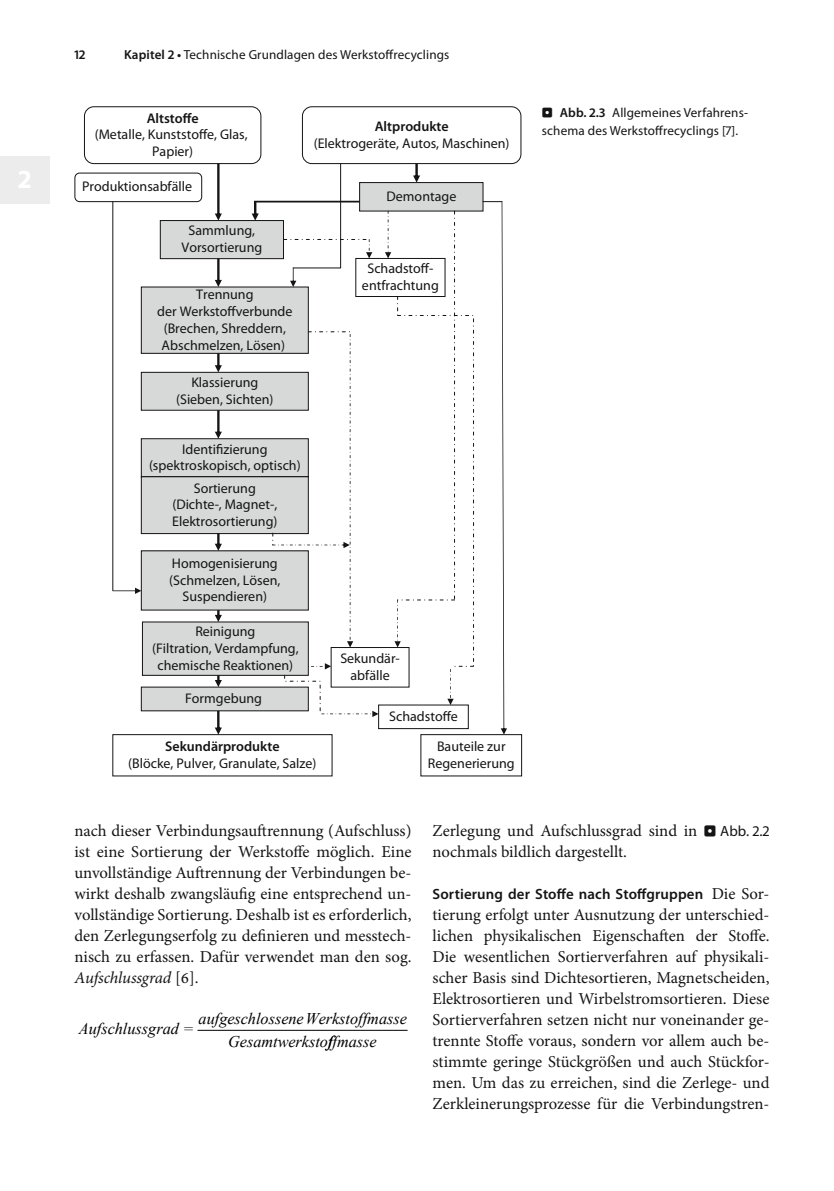
<style>
.page{position:relative;width:834px;height:1191px;background:#fff}
.page>*{position:absolute;margin:0;border:0;box-sizing:border-box;transform-origin:0 0}
.t1{font:16.62px/21px "Minion Pro";color:#131413;text-align:justify}
.t2{font:italic 16.28px/23.3px "Times New Roman";color:#000;text-align:center}
.t3{font:600 14.88px "Myriad Pro";letter-spacing:.01em;color:#131413}
.t4{font:14px/16.8px "Myriad Pro";color:#131413;text-align:center}
.t5{font:600 14px "Myriad Pro";color:#131413}
.t6{font:13.12px/17.5px "Myriad Pro";letter-spacing:.01em;color:#131413}
.t7{font:600 13.12px "Myriad Pro";color:#131413}
.s1{font-weight:600}
.s2{font-family:"Blik Buttons"}
.s3{font-style:italic}
.s4{font-family:"Blik Buttons";font-size:14.88px}
.s5{font-family:"Myriad Pro";font-size:14.88px}
.s6{font-family:"Minion Pro";font-weight:400;font-size:16.62px}
</style>
<div class="page">
<div style="left:0;top:156px;width:50px;height:47px;background:#ececec"></div>
<hr style="left:197px;top:1030px;width:210px;height:1px;background:#000">
<div style="left:84px;top:106px;width:177px;height:58px;border:1px solid #131413;border-radius:9px"></div>
<div style="left:302px;top:106px;width:219px;height:58px;border:1px solid #131413;border-radius:9px"></div>
<div style="left:74px;top:173px;width:128px;height:29px;border:1px solid #131413;border-radius:5px"></div>
<div style="left:160px;top:220px;width:123px;height:39px;background:#d7d8d8"></div>
<div style="left:160px;top:220px;width:124px;height:39px;border:1px solid #131413"></div>
<div style="left:359px;top:183px;width:124px;height:28px;background:#d7d8d8"></div>
<div style="left:359px;top:182px;width:124px;height:29px;border:1px solid #131413"></div>
<div style="left:141px;top:287px;width:167px;height:66px;background:#d7d8d8"></div>
<div style="left:141px;top:286px;width:168px;height:68px;border:1px solid #131413"></div>
<div style="left:141px;top:372px;width:167px;height:38px;background:#d7d8d8"></div>
<div style="left:141px;top:372px;width:168px;height:39px;border:1px solid #131413"></div>
<div style="left:141px;top:439px;width:167px;height:38px;background:#d7d8d8"></div>
<div style="left:141px;top:438px;width:168px;height:39px;border:1px solid #131413"></div>
<div style="left:141px;top:477px;width:167px;height:56px;background:#d7d8d8"></div>
<div style="left:141px;top:476px;width:168px;height:58px;border:1px solid #131413"></div>
<div style="left:141px;top:551px;width:167px;height:59px;background:#d7d8d8"></div>
<div style="left:141px;top:687px;width:167px;height:24px;background:#d7d8d8"></div>
<div style="left:112px;top:734px;width:220px;height:42px;border:1px solid #131413"></div>
<div style="left:420px;top:734px;width:102px;height:42px;border:1px solid #131413"></div>
<div style="left:330px;top:647px;width:79px;height:40px;border:1px solid #131413"></div>
<div style="left:378px;top:704px;width:90px;height:25px;border:1px solid #131413"></div>
<div style="left:355px;top:258px;width:90px;height:39px;border:1px solid #131413"></div>
<svg style="left:413px;top:164px;width:7px;height:19px"></svg>
<svg style="left:215px;top:164px;width:7px;height:56px"></svg>
<hr style="left:112px;top:202px;width:1px;height:388px;background:#131413">
<svg style="left:112px;top:587px;width:29px;height:7px"></svg>
<hr style="left:254px;top:201px;width:105px;height:1px;background:#131413">
<svg style="left:251px;top:202px;width:8px;height:18px"></svg>
<svg style="left:284px;top:163px;width:88px;height:124px"></svg>
<svg style="left:215px;top:258px;width:7px;height:29px"></svg>
<svg style="left:215px;top:353px;width:7px;height:19px"></svg>
<svg style="left:215px;top:410px;width:7px;height:29px"></svg>
<svg style="left:483px;top:201px;width:24px;height:533px"></svg>
<div style="left:142px;top:622px;width:166px;height:53px;background:#d7d8d8"></div>
<div style="left:142px;top:621px;width:167px;height:55px;border:1px solid #131413"></div>
<svg style="left:385px;top:211px;width:89px;height:494px"></svg>
<svg style="left:284px;top:663px;width:94px;height:54px"></svg>
<svg style="left:215px;top:533px;width:7px;height:18px"></svg>
<svg style="left:215px;top:610px;width:7px;height:12px"></svg>
<svg style="left:215px;top:675px;width:7px;height:12px"></svg>
<svg style="left:215px;top:711px;width:7px;height:23px"></svg>
<svg style="left:272px;top:331px;width:81px;height:316px"></svg>
<p class="t7" style="left:74px;top:49px;width:12px">12</p>
<p class="t6" style="left:124px;top:47px;width:327px"><span class="s1">Kapitel 2 •</span> Technische Grundlagen des Werkstoffrecyclings</p>
<p class="t5" style="left:147px;top:112px;width:53px">Altstoffe</p>
<p class="t4" style="left:95px;top:127px;width:154px">(Metalle, Kunststoffe, Glas,<br>Papier)</p>
<p class="t4" style="left:82px;top:179px;width:111px">Produktionsabfälle</p>
<p class="t4" style="left:181px;top:223px;width:82px">Sammlung,<br>Vorsortierung</p>
<p class="t4" style="left:157px;top:287px;width:137px">Trennung<br>der Werkstoffverbunde (Brechen, Shreddern,<br>Abschmelzen, Lösen)</p>
<p class="t4" style="left:176px;top:375px;width:99px">Klassierung (Sieben, Sichten)</p>
<p class="t4" style="left:149px;top:441px;width:153px">Identifizierung (spektroskopisch, optisch)</p>
<p class="t4" style="left:172px;top:480px;width:107px">Sortierung (Dichte-, Magnet-,<br>Elektrosortierung)</p>
<p class="t4" style="left:169px;top:556px;width:113px">Homogenisierung (Schmelzen, Lösen,<br>Suspendieren)</p>
<p class="t5" style="left:374px;top:121px;width:75px">Altprodukte</p>
<p class="t4" style="left:314px;top:136px;width:197px">(Elektrogeräte, Autos, Maschinen)</p>
<p class="t4" style="left:386px;top:189px;width:71px">Demontage</p>
<p class="t4" style="left:362px;top:261px;width:78px">Schadstoff&shy;entfrachtung</p>
<p class="t4" style="left:152px;top:624px;width:148px">Reinigung<br>(Filtration, Verdampfung, chemische Reaktionen)</p>
<p class="t4" style="left:185px;top:691px;width:78px">Formgebung</p>
<p class="t5" style="left:165px;top:741px;width:116px">Sekundärprodukte</p>
<p class="t4" style="left:128px;top:756px;width:190px">(Blöcke, Pulver, Granulate, Salze)</p>
<p class="t4" style="left:340px;top:651px;width:61px">Sekundär&shy;abfälle</p>
<p class="t4" style="left:389px;top:709px;width:70px">Schadstoffe</p>
<p class="t4" style="left:428px;top:739px;width:88px">Bauteile zur<br>Regenerierung</p>
<p class="t6" style="left:542px;top:105px;width:207px"><span class="s2">.</span> <span class="s1">Abb. 2.3</span> Allgemeines Verfahrens&shy;schema des Werkstoffrecyclings [7].</p>
<p class="t1" style="left:74px;top:821px;width:338px">nach dieser Verbindungsauftrennung (Aufschluss) ist eine Sortierung der Werkstoffe möglich. Eine unvollständige Auftrennung der Verbindungen be&shy;wirkt deshalb zwangsläufig eine entsprechend un&shy;vollständige Sortierung. Deshalb ist es erforderlich, den Zerlegungserfolg zu definieren und messtech&shy;nisch zu erfassen. Dafür verwendet man den sog.<br><span class="s3">Aufschlussgrad</span> [6].</p>
<p class="t2" style="left:79px;top:1017px;width:116px">Aufschlussgrad =</p>
<p class="t2" style="left:198px;top:1007px;width:210px">aufgeschlossene Werkstoffmasse<br>Gesamtwerkstoffmasse</p>
<p class="t1" style="left:432px;top:821px;width:338px">Zerlegung und Aufschlussgrad sind in <span class="s4">.</span> <span class="s5">Abb. 2.2 </span>nochmals bildlich dargestellt.</p>
<p class="t3" style="left:432px;top:888px;width:338px">Sortierung der Stoffe nach Stoffgruppen <span class="s6">Die Sor-</span></p>
<p class="t1" style="left:432px;top:905px;width:338px">tierung erfolgt unter Ausnutzung der unterschied&shy;lichen physikalischen Eigenschaften der Stoffe.<br>Die wesentlichen Sortierverfahren auf physikali&shy;scher Basis sind Dichtesortieren, Magnetscheiden, Elektrosortieren und Wirbelstromsortieren. Diese Sortierverfahren setzen nicht nur voneinander ge&shy;trennte Stoffe voraus, sondern vor allem auch be&shy;stimmte geringe Stückgrößen und auch Stückfor&shy;men. Um das zu erreichen, sind die Zerlege- und Zerkleinerungsprozesse für die Verbindungstren-</p>
</div>
